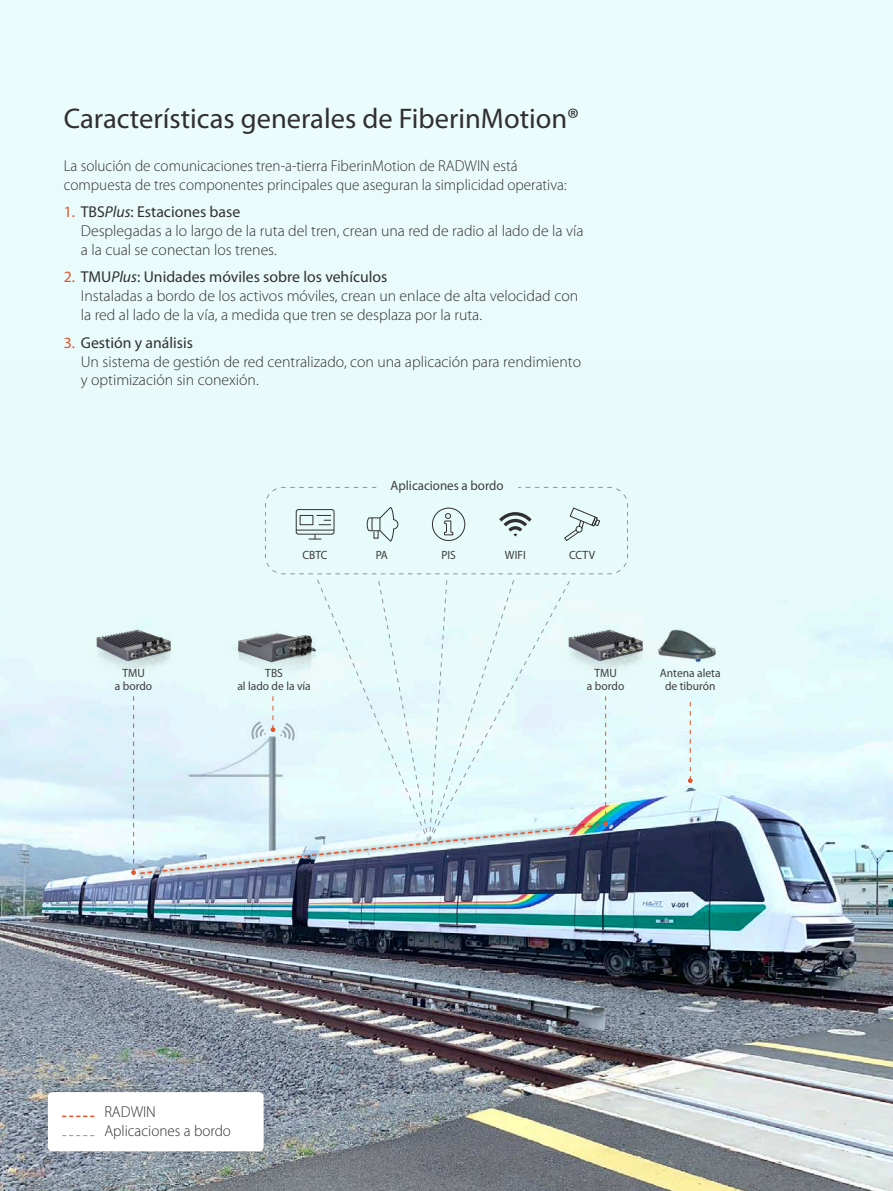
<style>
.page{position:relative;width:893px;height:1191px;background:#ebfcfc}
.page>*{position:absolute;margin:0;border:0;box-sizing:border-box;transform-origin:0 0}
.documant_sub_title{font:28.5px "Myriad Pro";color:#312f30}
.running{font:300 15.75px/18.9px "Myriad Pro";color:#312f30}
.running-2{font:300 15.75px/18.9px "Myriad Pro";color:#312f30;scale:.96 1}
.running-3{font:13.5px "Myriad Pro";color:#3e3e3f;scale:.96 1}
.running-4{font:12px/13.5px "Myriad Pro";color:#3e3e3f;text-align:center;scale:.96 1}
.s1{font-weight:400;color:#e5542c}
.s2{font-weight:400}
.s3{font-weight:400;font-style:italic}
</style>
<div class="page">
<img style="left:0;top:623px;width:893px;height:568px">
<svg style="left:136px;top:875px;width:468px;height:3px"></svg>
<img style="left:669px;top:623px;width:57px;height:58px">
<img style="left:79px;top:623px;width:52px;height:61px">
<img style="left:628px;top:623px;width:41px;height:61px">
<div style="left:34px;top:1077px;width:244px;height:88px;background:#231f20;opacity:.2"></div>
<div style="left:48px;top:1092px;width:216px;height:59px;background:#fff;border-radius:4px"></div>
<svg style="left:62px;top:1115px;width:32px;height:2px"></svg>
<svg style="left:62px;top:1135px;width:32px;height:1px"></svg>
<svg style="left:64px;top:1048px;width:41px;height:1px"></svg>
<svg style="left:688px;top:702px;width:5px;height:81px"></svg>
<svg style="left:131px;top:486px;width:497px;height:389px"></svg>
<p class="documant_sub_title" style="left:64px;top:101px;width:517px">Características generales de FiberinMotion®</p>
<p class="running-2" style="left:64px;top:156px;width:525px">La solución de comunicaciones tren-a-tierra FiberinMotion de RADWIN está compuesta de tres componentes principales que aseguran la simplicidad operativa:</p>
<p class="running" style="left:81px;top:202px;width:504px;text-indent:-17px"><span class="s1">1.</span> <span class="s2">TBS</span><span class="s3">Plus</span><span class="s2">: Estaciones base<br></span>Desplegadas a lo largo de la ruta del tren, crean una red de radio al lado de la vía a la cual se conectan los trenes.</p>
<p class="running" style="left:81px;top:267px;width:499px;text-indent:-17px"><span class="s1">2.</span> <span class="s2">TMU</span><span class="s3">Plus</span><span class="s2">: Unidades móviles sobre los vehículos<br></span>Instaladas a bordo de los activos móviles, crean un enlace de alta velocidad con la red al lado de la vía, a medida que tren se desplaza por la ruta.</p>
<p class="running" style="left:81px;top:333px;width:502px;text-indent:-17px"><span class="s1">3.</span> <span class="s2">Gestión y análisis<br></span>Un sistema de gestión de red centralizado, con una aplicación para rendimiento y optimización sin conexión.</p>
<p class="running-3" style="left:391px;top:477px;width:119px">Aplicaciones a bordo</p>
<p class="running-4" style="left:303px;top:548px;width:27px">CBTC</p>
<p class="running-4" style="left:376px;top:548px;width:14px">PA</p>
<p class="running-4" style="left:441px;top:548px;width:17px">PIS</p>
<p class="running-4" style="left:505px;top:548px;width:23px">WIFI</p>
<p class="running-4" style="left:569px;top:548px;width:29px">CCTV</p>
<p class="running-4" style="left:237px;top:665px;width:78px">TBS<br>al lado de la vía</p>
<p class="running-4" style="left:660px;top:665px;width:65px">Antena aleta de tiburón</p>
<p class="running-4" style="left:115px;top:665px;width:40px">TMU<br>a bordo</p>
<p class="running-4" style="left:587px;top:665px;width:40px">TMU<br>a bordo</p>
<p class="running-2" style="left:104px;top:1102px;width:55px">RADWIN</p>
<p class="running-2" style="left:104px;top:1121px;width:133px">Aplicaciones a bordo</p>
</div>
